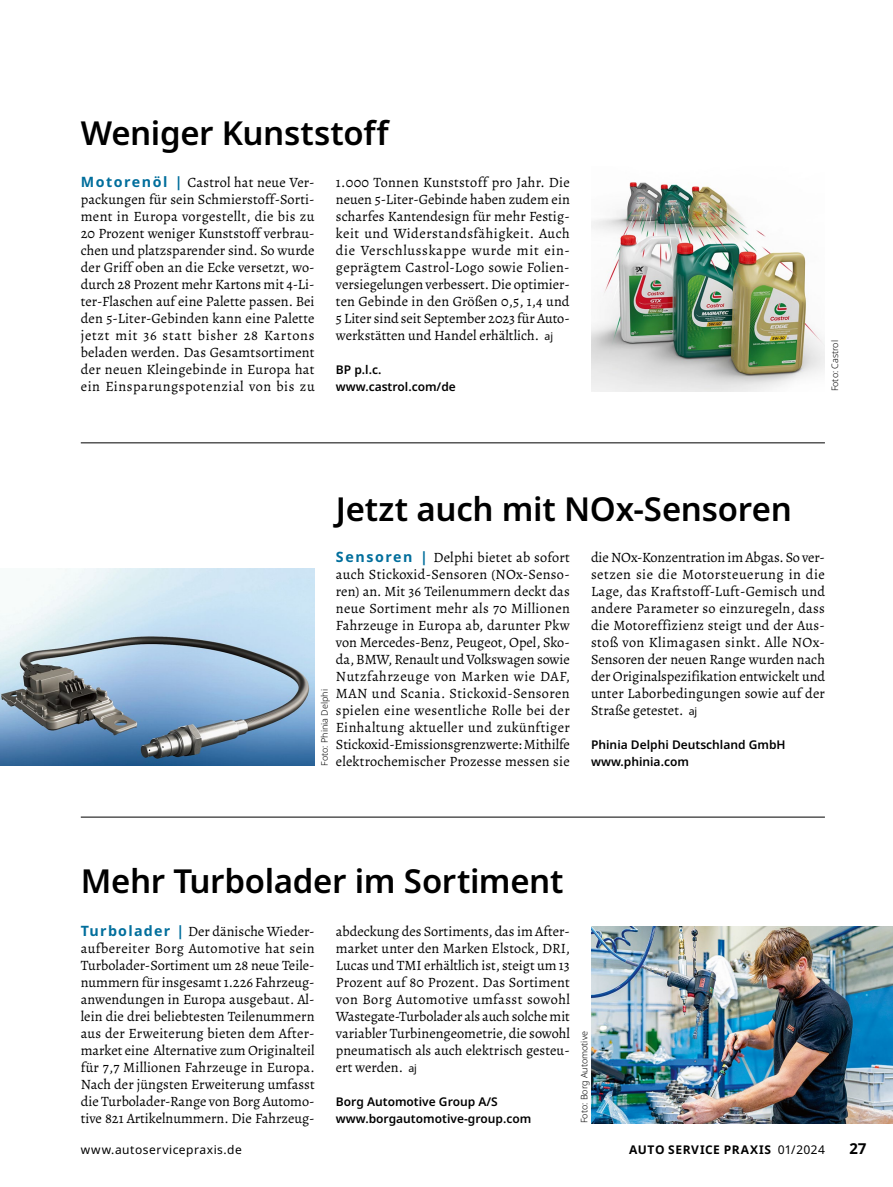
<style>
.page{position:relative;width:893px;height:1187px;background:#fff}
.page>*{position:absolute;margin:0;border:0;box-sizing:border-box;transform-origin:0 0}
.Title_22pt{font:600 33px "Noto Sans";letter-spacing:-.01em;color:#000}
.t1{font:700 15px "Noto Sans";color:#000}
.Para_GT{font:14.25px/17px "Alegreya Regular 2";color:#000;text-align:justify}
.Para_GT_Info{font:600 12px "Noto Sans";color:#000}
.t2{font:12px "Noto Sans Regular 2";letter-spacing:.04em;color:#000}
.t3{font:700 12px "Noto Sans";letter-spacing:.05em;color:#000}
.Image_Source_Bildquelle{font:300 9px "Noto Sans";color:#000}
.s1{font-family:"Noto Sans Bold 2";color:#006e9c}
.s2{font-family:"Noto Sans Regular 2";font-size:10.5px}
.s3{font-weight:400}
</style>
<div class="page">
<hr style="left:81px;top:442px;width:744px;height:1px;background:#000">
<hr style="left:81px;top:816px;width:744px;height:1px;background:#000">
<img style="left:591px;top:182px;width:234px;height:209px">
<img style="left:591px;top:926px;width:302px;height:197px">
<img style="left:0;top:568px;width:315px;height:197px">
<p class="Title_22pt" style="left:81px;top:115px;width:310px">Weniger Kunststoff</p>
<p class="Para_GT" style="left:81px;top:174px;width:235px"><span class="s1">Motorenöl |</span> Castrol hat neue Ver&shy;packungen für sein Schmierstoff-Sorti&shy;ment in Europa vorgestellt, die bis zu 20 Prozent weniger Kunststoff verbrau&shy;chen und platzsparender sind. So wurde der Griff oben an die Ecke versetzt, wo&shy;durch 28 Prozent mehr Kartons mit 4-Li&shy;ter-Flaschen auf eine Palette passen. Bei den 5-Liter-Gebinden kann eine Palette jetzt mit 36 statt bisher 28 Kartons beladen werden. Das Gesamtsortiment der neuen Kleingebinde in Europa hat ein Einsparungspotenzial von bis zu</p>
<p class="Para_GT" style="left:336px;top:174px;width:236px">1.000 Tonnen Kunststoff pro Jahr. Die neuen 5-Liter-Gebinde haben zudem ein scharfes Kantendesign für mehr Festig&shy;keit und Widerstandsfähigkeit. Auch die Verschlusskappe wurde mit ein&shy;geprägtem Castrol-Logo sowie Folien&shy;versiegelungen verbessert. Die optimier&shy;ten Gebinde in den Größen 0,5, 1,4 und 5 Liter sind seit September 2023 für Auto&shy;werkstätten und Handel erhältlich. <span class="s2">aj</span></p>
<p class="Para_GT_Info" style="left:336px;top:363px;width:47px">BP p.l.c.</p>
<p class="Para_GT_Info" style="left:336px;top:380px;width:121px">www.castrol.com/de</p>
<p class="Image_Source_Bildquelle" style="left:830px;top:391px;width:53px;rotate:-90deg">Foto: Castrol</p>
<p class="Title_22pt" style="left:336px;top:490px;width:457px">Jetzt auch mit NOx-Sensoren</p>
<p class="Para_GT" style="left:336px;top:548px;width:236px"><span class="s1">Sensoren |</span> Delphi bietet ab sofort auch Stickoxid-Sensoren (NOx-Senso&shy;ren) an. Mit 36 Teilenummern deckt das neue Sortiment mehr als 70 Millionen Fahrzeuge in Europa ab, darunter Pkw von Mercedes-Benz, Peugeot, Opel, Sko&shy;da, BMW, Renault und Volkswagen sowie Nutzfahrzeuge von Marken wie DAF, MAN und Scania. Stickoxid-Sensoren spielen eine wesentliche Rolle bei der Einhaltung aktueller und zukünftiger Stickoxid-Emissionsgrenzwerte: Mithilfe elektrochemischer Prozesse messen sie</p>
<p class="Para_GT" style="left:591px;top:548px;width:236px">die NOx-Konzentration im Abgas. So ver&shy;setzen sie die Motorsteuerung in die Lage, das Kraftstoff-Luft-Gemisch und andere Parameter so einzuregeln, dass die Motoreffizienz steigt und der Aus&shy;stoß von Klimagasen sinkt. Alle NOx-Sensoren der neuen Range wurden nach der Originalspezifikation entwickelt und unter Laborbedingungen sowie auf der Straße getestet. <span class="s2">aj</span></p>
<p class="Image_Source_Bildquelle" style="left:320px;top:765px;width:78px;rotate:-90deg">Foto: Phinia Delphi</p>
<p class="Para_GT_Info" style="left:591px;top:737px;width:196px">Phinia Delphi Deutschland GmbH</p>
<p class="Para_GT_Info" style="left:591px;top:754px;width:99px">www.phinia.com</p>
<p class="Title_22pt" style="left:81px;top:862px;width:484px">Mehr Turbolader im Sortiment</p>
<p class="Para_GT" style="left:81px;top:922px;width:236px"><span class="s1">Turbolader |</span> Der dänische Wieder&shy;aufbereiter Borg Automotive hat sein Turbolader-Sortiment um 28 neue Teile&shy;nummern für insgesamt 1.226 Fahrzeug&shy;anwendungen in Europa ausgebaut. Al&shy;lein die drei beliebtesten Teilenummern aus der Erweiterung bieten dem After&shy;market eine Alternative zum Originalteil für 7,7 Millionen Fahrzeuge in Europa.<br>Nach der jüngsten Erweiterung umfasst die Turbolader-Range von Borg Automo&shy;tive 821 Artikelnummern. Die Fahrzeug-</p>
<p class="Para_GT" style="left:336px;top:922px;width:236px">abdeckung des Sortiments, das im After&shy;market unter den Marken Elstock, DRI, Lucas und TMI erhältlich ist, steigt um 13<br>Prozent auf 80 Prozent. Das Sortiment von Borg Automotive umfasst sowohl Wastegate-Turbolader als auch solche mit variabler Turbinengeometrie, die sowohl pneumatisch als auch elektrisch gesteu&shy;ert werden. <span class="s2">aj</span></p>
<p class="Para_GT_Info" style="left:336px;top:1094px;width:163px">Borg Automotive Group A/S</p>
<p class="Para_GT_Info" style="left:336px;top:1111px;width:197px">www.borgautomotive-group.com</p>
<p class="Image_Source_Bildquelle" style="left:579px;top:1123px;width:93px;rotate:-90deg">Foto: Borg Automotive</p>
<p class="t2" style="left:81px;top:1142px;width:162px">www.autoservicepraxis.de</p>
<p class="t3" style="left:629px;top:1142px;width:197px">AUTO SERVICE PRAXIS <span class="s3">01/2024</span></p>
<p class="t1" style="left:849px;top:1139px;width:18px">27</p>
</div>
